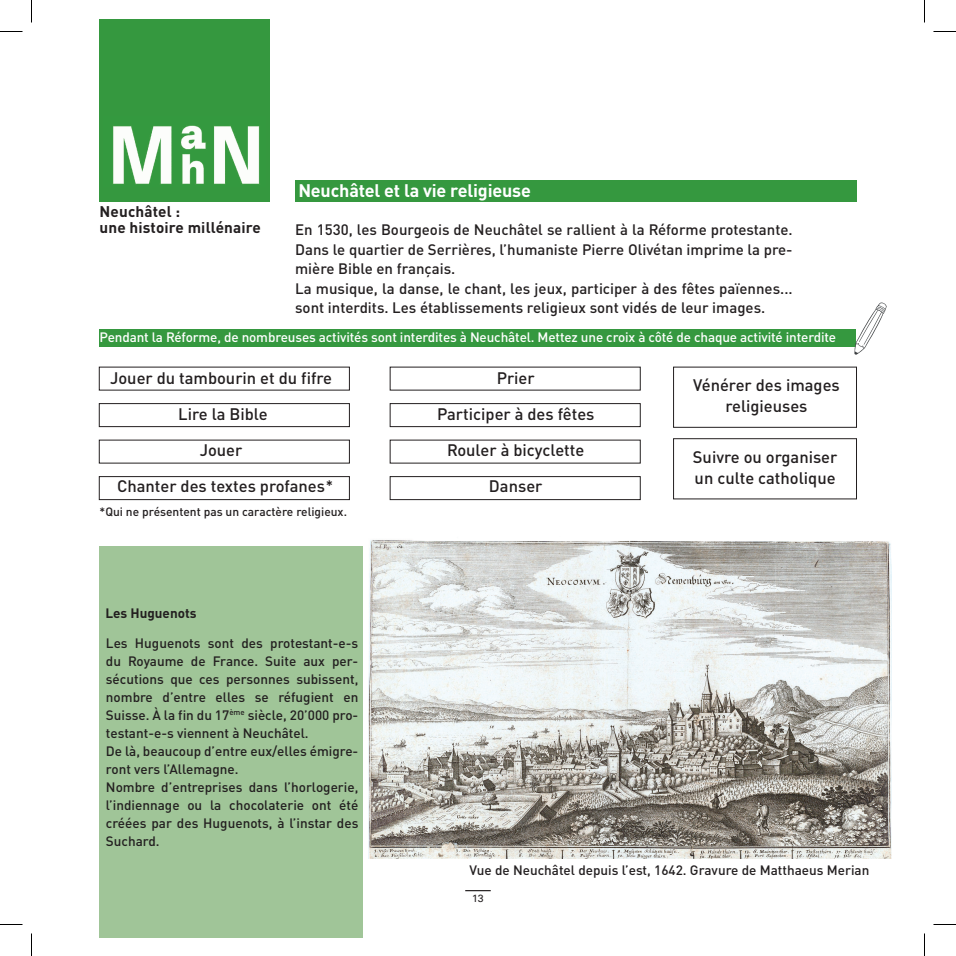
<style>
.page{position:relative;width:956px;height:956px;background:#fff}
.page>*{position:absolute;margin:0;border:0;box-sizing:border-box;transform-origin:0 0}
.t1{font:700 18px "DIN Pro";letter-spacing:-.01em;color:#fff}
.t2{font:500 16.5px "DIN Pro";color:#231f20}
.t3{font:700 15.3px "DIN Pro";letter-spacing:.01em;color:#231f20}
.t4{font:500 15px/19.5px "DIN Pro";color:#231f20;text-align:justify}
.t5{font:500 13.5px/18px "DIN Pro";color:#231f20;text-align:justify}
.t6{font:500 13.5px "DIN Pro";letter-spacing:-.01em;color:#fff}
.t7{font:700 13.5px "DIN Pro";color:#231f20}
.t8{font:500 12px "DIN Pro";color:#231f20}
.t9{font:10.5px "Univers LT Std";color:#231f20}
.s1{font-size:15px}
</style>
<div class="page">
<svg style="left:465px;top:890px;width:26px;height:1px"></svg>
<img style="left:368px;top:540px;width:524px;height:319px">
<div style="left:100px;top:546px;width:263px;height:391px;background:#a0c598"></div>
<div style="left:100px;top:19px;width:170px;height:183px;background:#35983f"></div>
<img style="left:113px;top:125px;width:147px;height:59px">
<div style="left:100px;top:330px;width:756px;height:17px;background:#35983f"></div>
<div style="left:673px;top:367px;width:184px;height:61px;border:1px solid #231f20"></div>
<div style="left:673px;top:438px;width:184px;height:61px;border:1px solid #231f20"></div>
<div style="left:99px;top:403px;width:251px;height:24px;border:1px solid #231f20"></div>
<div style="left:390px;top:403px;width:251px;height:24px;border:1px solid #231f20"></div>
<div style="left:99px;top:476px;width:251px;height:24px;border:1px solid #231f20"></div>
<div style="left:390px;top:476px;width:251px;height:24px;border:1px solid #231f20"></div>
<div style="left:295px;top:180px;width:561px;height:22px;background:#35983f"></div>
<svg style="left:854px;top:302px;width:33px;height:53px"></svg>
<svg style="left:0;top:31px;width:22px;height:1px"></svg>
<svg style="left:933px;top:31px;width:23px;height:1px"></svg>
<svg style="left:0;top:924px;width:22px;height:1px"></svg>
<svg style="left:933px;top:924px;width:23px;height:1px"></svg>
<svg style="left:31px;top:0;width:1px;height:23px"></svg>
<svg style="left:31px;top:933px;width:1px;height:23px"></svg>
<svg style="left:924px;top:0;width:1px;height:23px"></svg>
<svg style="left:924px;top:933px;width:1px;height:23px"></svg>
<p class="t3" style="left:100px;top:198px;width:82px">Neuchâtel :</p>
<p class="t3" style="left:100px;top:215px;width:163px">une histoire millénaire</p>
<p class="t1" style="left:298px;top:175px;width:234px">Neuchâtel et la vie religieuse</p>
<p class="t4" style="left:295px;top:218px;width:499px">En 1530, les Bourgeois de Neuchâtel se rallient à la Réforme protestante.<br>Dans le quartier de Serrières, l’humaniste Pierre Olivétan imprime la pre&shy;mière Bible en français.</p>
<p class="t4" style="left:295px;top:277px;width:499px">La musique, la danse, le chant, les jeux, participer à des fêtes païennes... sont interdits. Les établissements religieux sont vidés de leur images.</p>
<p class="t6" style="left:100px;top:327px;width:738px">Pendant la Réforme, de nombreuses activités sont interdites à Neuchâtel. Mettez une croix à côté de chaque activité interdite</p>
<p class="t2" style="left:110px;top:365px;width:223px">Jouer du tambourin et du fifre</p>
<p class="t2" style="left:178px;top:401px;width:91px">Lire la Bible</p>
<p class="t2" style="left:200px;top:437px;width:44px">Jouer</p>
<p class="t2" style="left:117px;top:473px;width:217px">Chanter des textes profanes<span class="s1">*</span></p>
<p class="t8" style="left:100px;top:502px;width:249px">*Qui ne présentent pas un caractère religieux.</p>
<p class="t7" style="left:105px;top:601px;width:93px">Les Huguenots</p>
<p class="t5" style="left:106px;top:632px;width:254px">Les Huguenots sont des protestant-e-s du Royaume de France. Suite aux per&shy;sécutions que ces personnes subissent, nombre d’entre elles se réfugient en Suisse. À la fin du 17<sup>ème</sup> siècle, 20’000 pro&shy;testant-e-s viennent à Neuchâtel.</p>
<p class="t5" style="left:106px;top:740px;width:254px">De là, beaucoup d’entre eux/elles émigre&shy;ront vers l’Allemagne.</p>
<p class="t5" style="left:106px;top:776px;width:254px">Nombre d’entreprises dans l’horlogerie, l’indiennage ou la chocolaterie ont été créées par des Huguenots, à l’instar des Suchard.</p>
<p class="t2" style="left:497px;top:365px;width:40px">Prier</p>
<p class="t2" style="left:437px;top:401px;width:159px">Participer à des fêtes</p>
<p class="t2" style="left:447px;top:437px;width:139px">Rouler à bicyclette</p>
<p class="t2" style="left:489px;top:473px;width:55px">Danser</p>
<p class="t2" style="left:693px;top:372px;width:148px">Vénérer des images</p>
<p class="t2" style="left:725px;top:393px;width:84px">religieuses</p>
<p class="t2" style="left:693px;top:443px;width:146px">Suivre ou organiser</p>
<p class="t2" style="left:695px;top:464px;width:143px">un culte catholique</p>
<p class="t5" style="left:469px;top:859px;width:401px">Vue de Neuchâtel depuis l’est, 1642. Gravure de Matthaeus Merian</p>
<p class="t9" style="left:472px;top:892px;width:13px">13</p>
</div>
